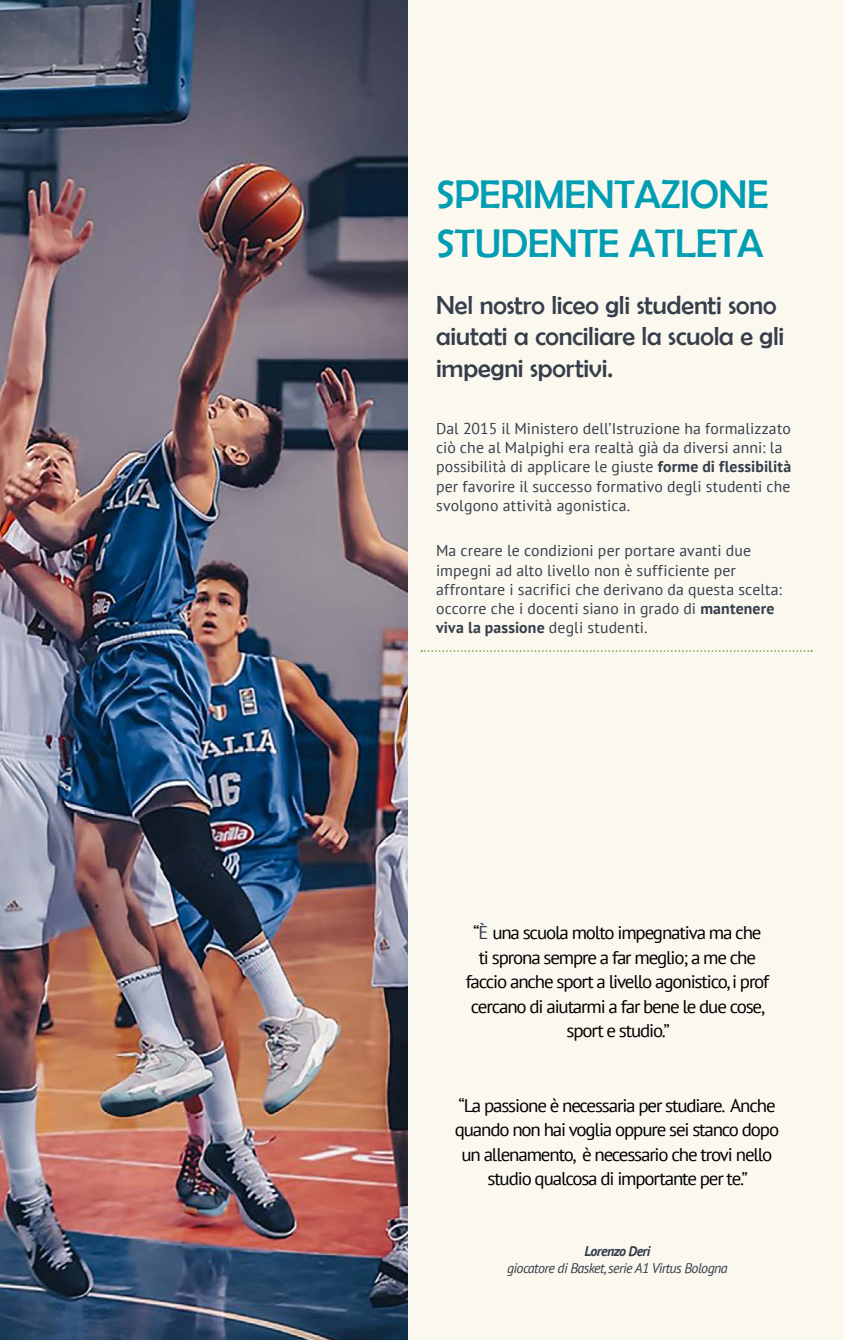
<style>
.page{position:relative;width:844px;height:1340px;background:#fff}
.page>*{position:absolute;margin:0;border:0;box-sizing:border-box;transform-origin:0 0}
.t1{font:40.25px/48.6px "Berlin Sans FB";letter-spacing:-.01em;color:#009db3}
.t2{font:26.25px/31.5px "Berlin Sans FB";letter-spacing:-.005em;color:#353e4a}
.t3{font:18.38px/24.5px "PT Sans";letter-spacing:-.06em;color:#000;text-align:center}
.t4{font:15.75px/19.2px "PT Sans";letter-spacing:.01em;color:#353e4a}
.t5{font:italic 14px "PT Sans";letter-spacing:-.04em;color:#353e4a}
.t6{font:italic 700 14px "PT Sans";letter-spacing:-.04em;color:#353e4a}
.s1{font-weight:700}
.s2{color:#353e4a}
</style>
<div class="page">
<div style="left:0;top:0;width:843px;height:1339px;background:linear-gradient(to bottom,#fbf8ef,#fbf8ef)"></div>
<svg style="left:421px;top:650px;width:390px;height:2px"></svg>
<img style="left:0;top:0;width:407px;height:1339px">
<h1 class="t1" style="left:436px;top:170px;width:334px">SPERIMENTAZIONE<br>STUDENTE ATLETA</h1>
<h2 class="t2" style="left:436px;top:289px;width:350px">Nel nostro liceo gli studenti sono aiutati a conciliare la scuola e gli impegni sportivi.</h2>
<p class="t4" style="left:436px;top:418px;width:356px">Dal 2015 il Ministero dell’Istruzione ha formalizzato ciò che al Malpighi era realtà già da diversi anni: la possibilità di applicare le giuste <span class="s1">forme di flessibilità </span>per favorire il successo formativo degli studenti che svolgono attività agonistica.</p>
<p class="t4" style="left:436px;top:541px;width:347px">Ma creare le condizioni per portare avanti due impegni ad alto livello non è sufficiente per affrontare i sacrifici che derivano da questa scelta: occorre che i docenti siano in grado di <span class="s1">mantenere viva la passione</span> degli studenti.</p>
<p class="t3" style="left:465px;top:920px;width:305px">“<span class="s2">È</span> una scuola molto impegnativa ma che<br>ti sprona sempre a far meglio; a me che faccio anche sport a livello agonistico, i prof cercano di aiutarmi a far bene le due cose, sport e studio.”</p>
<p class="t3" style="left:454px;top:1092px;width:326px">“La passione è necessaria per studiare. Anche quando non hai voglia oppure sei stanco dopo un allenamento, è necessario che trovi nello studio qualcosa di importante per te.”</p>
<p class="t6" style="left:584px;top:1241px;width:68px">Lorenzo Deri</p>
<p class="t5" style="left:507px;top:1259px;width:222px">giocatore di Basket, serie A1 Virtus Bologna</p>
</div>
